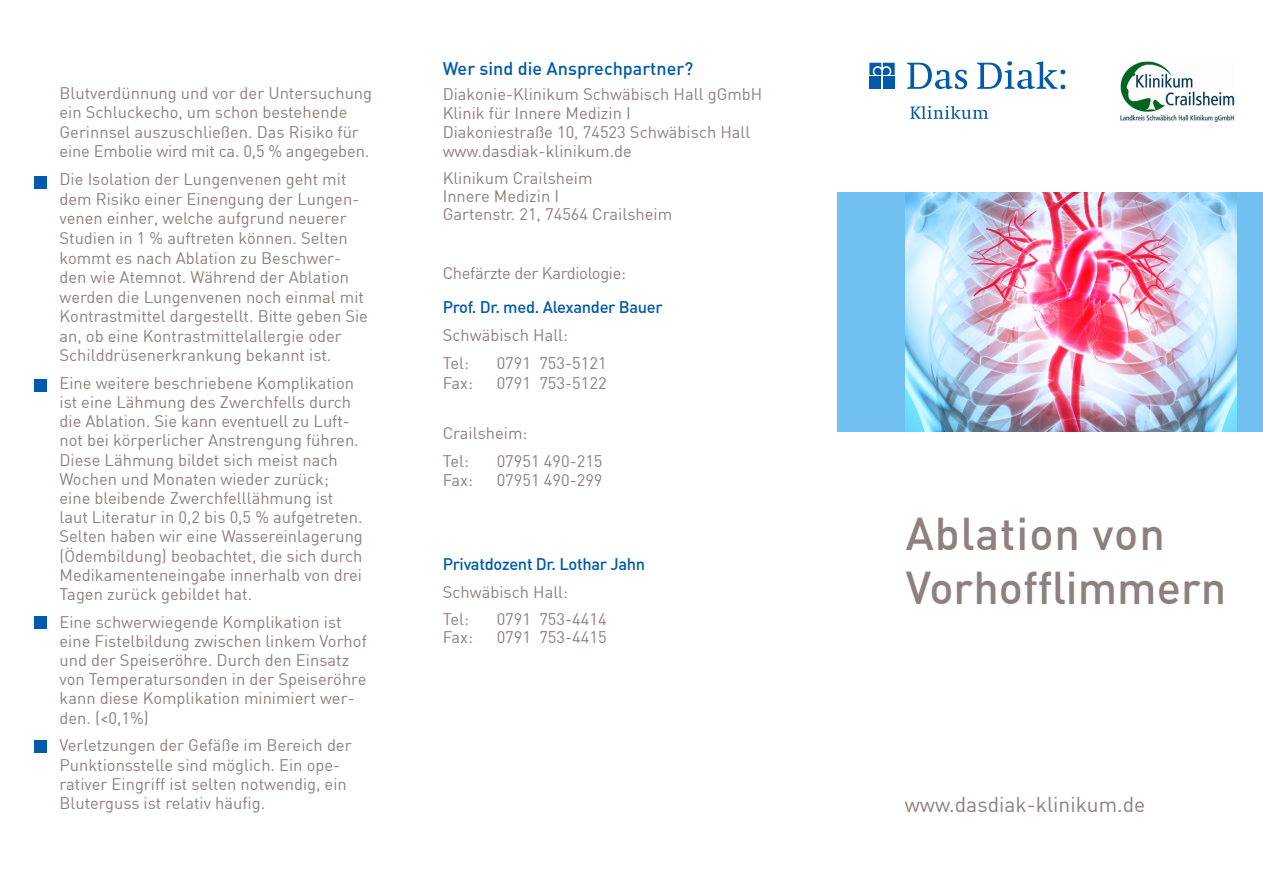
<style>
.page{position:relative;width:1263px;height:893px;background:#fff}
.page>*{position:absolute;margin:0;border:0;box-sizing:border-box;transform-origin:0 0}
._01_Überschrift_1_Ti{font:500 45px/54px "EDDIN";color:#8e807c}
._02_Überschrift_2_Ti{font:21px "EDDIN";color:#8e807c}
._06_Fließtext{font:500 18px "EDDIN";color:#015aaa}
._06_Fließtext-2{font:16.5px/19.2px "EDDIN";color:#8e807c}
._06_Fließtext-3{font:500 16.5px/34.5px "EDDIN";letter-spacing:-.02em;color:#015aaa}
.s1{font-weight:400;color:#8e807c}
</style>
<div class="page">
<div style="left:838px;top:192px;width:425px;height:240px;background:#70c0f1"></div>
<img style="left:906px;top:192px;width:330px;height:240px">
<svg style="left:910px;top:106px;width:78px;height:13px"></svg>
<div style="left:883px;top:77px;width:12px;height:12px;background:#015aaa"></div>
<div style="left:869px;top:77px;width:12px;height:12px;background:#015aaa"></div>
<svg style="left:869px;top:63px;width:26px;height:12px"></svg>
<svg style="left:907px;top:63px;width:60px;height:26px"></svg>
<svg style="left:977px;top:61px;width:88px;height:28px"></svg>
<img style="left:1121px;top:62px;width:114px;height:59px">
<div style="left:34px;top:176px;width:13px;height:13px;background:#015aaa"></div>
<div style="left:34px;top:379px;width:13px;height:13px;background:#015aaa"></div>
<div style="left:34px;top:616px;width:13px;height:12px;background:#015aaa"></div>
<div style="left:34px;top:740px;width:13px;height:13px;background:#015aaa"></div>
<p class="_06_Fließtext-2" style="left:60px;top:83px;width:314px">Blutverdünnung und vor der Untersuchung ein Schluckecho, um schon bestehende Gerinnsel auszuschließen. Das Risiko für eine Embolie wird mit ca. 0,5 % angegeben.</p>
<p class="_06_Fließtext-2" style="left:60px;top:169px;width:310px">Die Isolation der Lungenvenen geht mit dem Risiko einer Einengung der Lungen&shy;venen einher, welche aufgrund neuerer Studien in 1 % auftreten können. Selten kommt es nach Ablation zu Beschwer&shy;den wie Atemnot. Während der Ablation werden die Lungenvenen noch einmal mit Kontrastmittel dargestellt. Bitte geben Sie an, ob eine Kontrastmittelallergie oder Schilddrüsenerkrankung bekannt ist.</p>
<p class="_06_Fließtext-2" style="left:60px;top:373px;width:305px">Eine weitere beschriebene Komplikation ist eine Lähmung des Zwerchfells durch die Ablation. Sie kann eventuell zu Luft&shy;not bei körperlicher Anstrengung führen.<br>Diese Lähmung bildet sich meist nach Wochen und Monaten wieder zurück; eine bleibende Zwerchfelllähmung ist laut Literatur in 0,2 bis 0,5 % aufgetreten.<br>Selten haben wir eine Wassereinlagerung (Ödembildung) beobachtet, die sich durch Medikamenteneingabe innerhalb von drei Tagen zurück gebildet hat.</p>
<p class="_06_Fließtext-2" style="left:60px;top:612px;width:309px">Eine schwerwiegende Komplikation ist eine Fistelbildung zwischen linkem Vorhof und der Speiseröhre. Durch den Einsatz von Temperatursonden in der Speiseröhre kann diese Komplikation minimiert wer&shy;den. (&lt;0,1%)</p>
<p class="_06_Fließtext-2" style="left:60px;top:735px;width:294px">Verletzungen der Gefäße im Bereich der Punktionsstelle sind möglich. Ein ope&shy;rativer Eingriff ist selten notwendig, ein Bluterguss ist relativ häufig.</p>
<p class="_06_Fließtext" style="left:443px;top:57px;width:252px">Wer sind die Ansprechpartner?</p>
<p class="_06_Fließtext-2" style="left:443px;top:84px;width:321px">Diakonie-Klinikum Schwäbisch Hall gGmbH</p>
<p class="_06_Fließtext-2" style="left:443px;top:103px;width:190px">Klinik für Innere Medizin I</p>
<p class="_06_Fließtext-2" style="left:443px;top:122px;width:309px">Diakoniestraße 10, 74523 Schwäbisch Hall</p>
<p class="_06_Fließtext-2" style="left:443px;top:141px;width:191px">www.dasdiak-klinikum.de</p>
<p class="_06_Fließtext-2" style="left:443px;top:169px;width:231px;line-height:18px">Klinikum Crailsheim<br>Innere Medizin I<br>Gartenstr. 21, 74564 Crailsheim</p>
<p class="_06_Fließtext-3" style="left:443px;top:255px;width:222px"><span class="s1">Chefärzte der Kardiologie:<br></span>Prof. Dr. med. Alexander Bauer</p>
<p class="_06_Fließtext-2" style="left:443px;top:325px;width:127px">Schwäbisch Hall:</p>
<p class="_06_Fließtext-2" style="left:443px;top:353px;width:28px">Tel:</p>
<p class="_06_Fließtext-2" style="left:497px;top:353px;width:111px">0791 753-5121</p>
<p class="_06_Fließtext-2" style="left:443px;top:373px;width:32px">Fax:</p>
<p class="_06_Fließtext-2" style="left:497px;top:373px;width:111px">0791 753-5122</p>
<p class="_06_Fließtext-2" style="left:443px;top:423px;width:86px">Crailsheim:</p>
<p class="_06_Fließtext-2" style="left:443px;top:451px;width:28px">Tel:</p>
<p class="_06_Fließtext-2" style="left:497px;top:451px;width:107px">07951 490-215</p>
<p class="_06_Fließtext-2" style="left:443px;top:470px;width:32px">Fax:</p>
<p class="_06_Fließtext-2" style="left:497px;top:470px;width:107px">07951 490-299</p>
<p class="_06_Fließtext-3" style="left:443px;top:547px;width:204px">Privatdozent Dr. Lothar Jahn</p>
<p class="_06_Fließtext-2" style="left:443px;top:582px;width:127px">Schwäbisch Hall:</p>
<p class="_06_Fließtext-2" style="left:443px;top:609px;width:28px">Tel:</p>
<p class="_06_Fließtext-2" style="left:497px;top:609px;width:111px">0791 753-4414</p>
<p class="_06_Fließtext-2" style="left:443px;top:627px;width:32px">Fax:</p>
<p class="_06_Fließtext-2" style="left:497px;top:627px;width:111px">0791 753-4415</p>
<p class="_01_Überschrift_1_Ti" style="left:906px;top:505px;width:322px">Ablation von<br>Vorhofflimmern</p>
<p class="_02_Überschrift_2_Ti" style="left:905px;top:791px;width:242px">www.dasdiak-klinikum.de</p>
</div>
